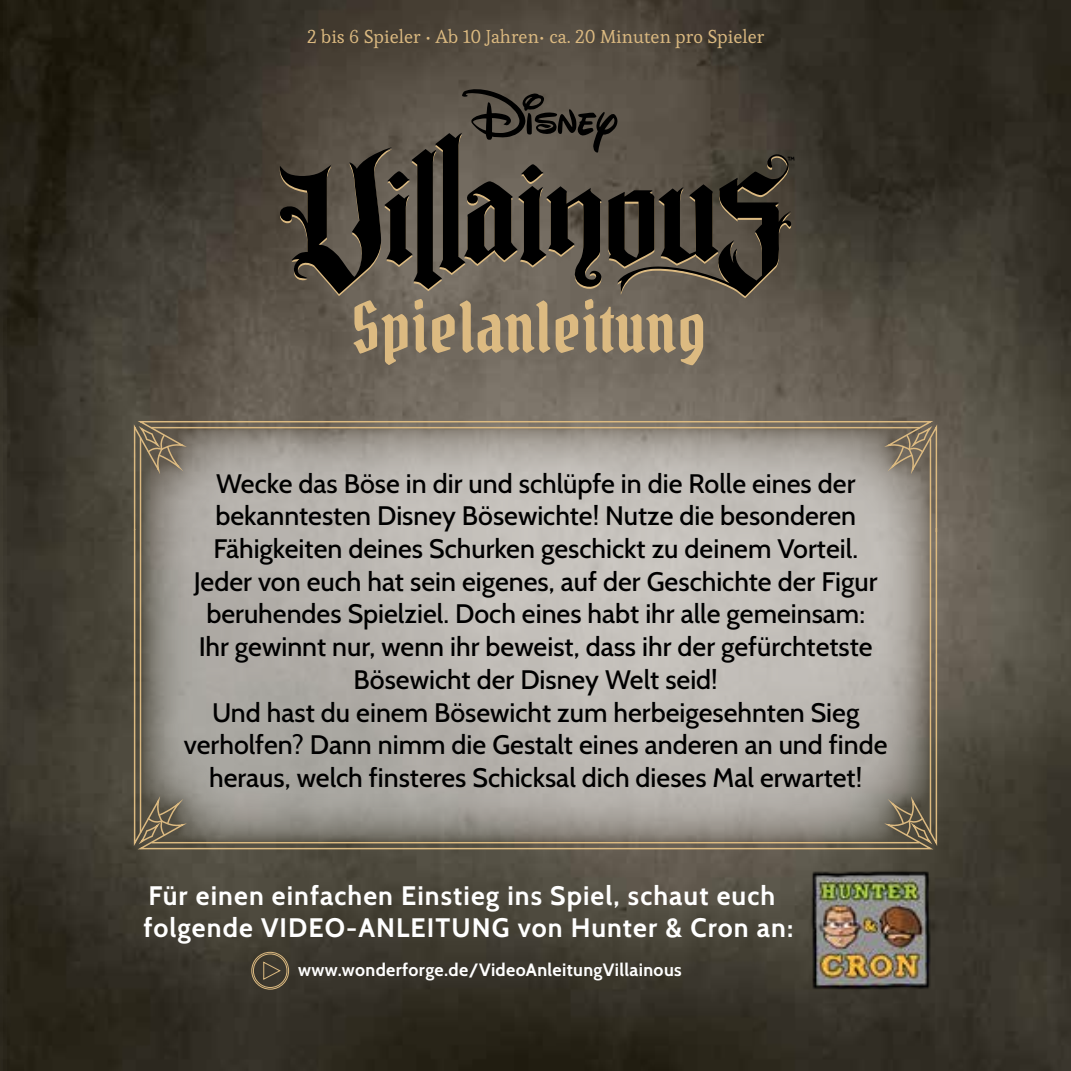
<style>
.page{position:relative;width:1071px;height:1071px;background:#fff}
.page>*{position:absolute;margin:0;border:0;box-sizing:border-box;transform-origin:0 0}
.t1{font:68.42px "Pirata Custom";letter-spacing:.02em;color:#dcba81}
.t2{font:500 26.78px/32.7px "Cabin";color:#000;text-align:center}
.t3{font:700 26.78px/32.2px "Cabin";letter-spacing:.04em;color:#fff}
.t4{font:18.55px "Esteban";color:#dcba81}
.t5{font:700 17.85px "Cabin";letter-spacing:.02em;color:#fff}
.t6{font:700 10.33px "Cabin";color:#000}
</style>
<div class="page">
<img style="left:0;top:0;width:1071px;height:1071px">
<svg style="left:133px;top:420px;width:805px;height:430px;background:#ada8a1"></svg>
<img style="left:770px;top:823px;width:212px;height:213px">
<svg style="left:252px;top:952px;width:37px;height:38px"></svg>
<svg style="left:275px;top:89px;width:518px;height:209px;background:#484239"></svg>
<p class="t4" style="left:307px;top:25px;width:459px">2 bis 6 Spieler • Ab 10 Jahren• ca. 20 Minuten pro Spieler</p>
<p class="t6" style="left:787px;top:154px;width:9px">™</p>
<h1 class="t1" style="left:351px;top:284px;width:357px">Spielanleitung</h1>
<p class="t2" style="left:184px;top:467px;width:705px">Wecke das Böse in dir und schlüpfe in die Rolle eines der bekanntesten Disney Bösewichte! Nutze die besonderen Fähigkeiten deines Schurken geschickt zu deinem Vorteil.<br>Jeder von euch hat sein eigenes, auf der Geschichte der Figur beruhendes Spielziel. Doch eines habt ihr alle gemeinsam:<br>Ihr gewinnt nur, wenn ihr beweist, dass ihr der gefürchtetste Bösewicht der Disney Welt seid!<br>Und hast du einem Bösewicht zum herbeigesehnten Sieg verholfen? Dann nimm die Gestalt eines anderen an und finde heraus, welch finsteres Schicksal dich dieses Mal erwartet!</p>
<p class="t3" style="left:143px;top:879px;width:651px">Für einen einfachen Einstieg ins Spiel, schaut euch folgende VIDEO-ANLEITUNG von Hunter &amp; Cron an:</p>
<p class="t5" style="left:298px;top:959px;width:385px">www.wonderforge.de/VideoAnleitungVillainous</p>
</div>
